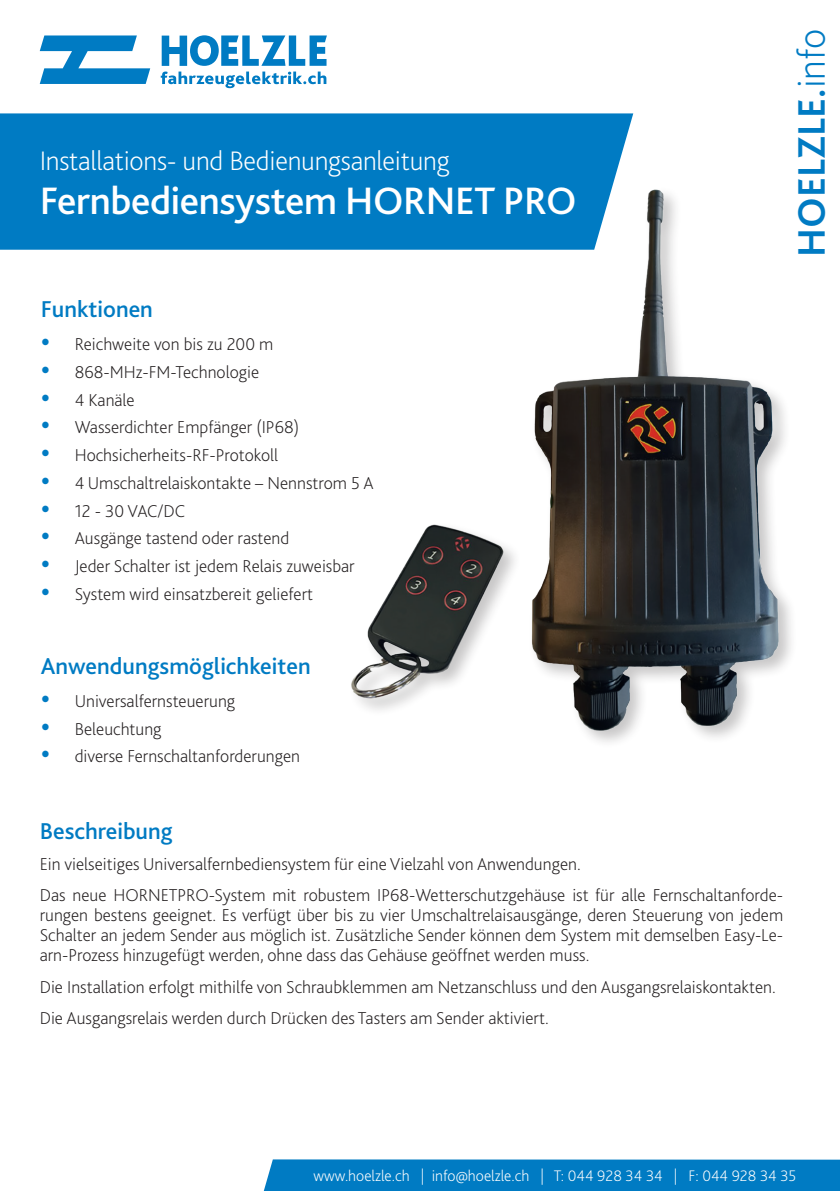
<style>
.page{position:relative;width:840px;height:1191px;background:#fff}
.page>*{position:absolute;margin:0;border:0;box-sizing:border-box;transform-origin:0 0}
.t1{font:500 40px "Bliss 2";letter-spacing:-.01em;color:#fff}
.t2{font:700 40px "Bliss 2";color:#007bc3}
.t3{font:200 28px "Bliss 2";letter-spacing:-.01em;color:#fff}
.t4{font:500 24px "Bliss 2";color:#007bc3}
.t5{font:200 18px/31.4px "Bliss 2";color:#231f20}
.t6{font:200 16px "Bliss 2";color:#fff}
.s1{color:#007bc3}
.s2{font-weight:200}
</style>
<div class="page">
<div style="left:0;top:113px;width:633px;height:137px;background:#007bc3"></div>
<div style="left:264px;top:1159px;width:575px;height:32px;background:#007bc3"></div>
<svg style="left:40px;top:35px;width:287px;height:53px"></svg>
<div style="left:527px;top:186px;width:270px;height:563px;background:#231f20;opacity:.25"></div>
<img style="left:502px;top:180px;width:295px;height:554px">
<div style="left:348px;top:521px;width:173px;height:196px;background:#fff"></div>
<img style="left:351px;top:520px;width:160px;height:184px">
<h2 class="t3" style="left:40px;top:143px;width:411px">Installations- und Bedienungsanleitung</h2>
<h1 class="t1" style="left:40px;top:176px;width:538px">Fernbediensystem HORNET PRO</h1>
<h3 class="t4" style="left:41px;top:294px;width:114px">Funktionen</h3>
<p class="t5" style="left:41px;top:328px;width:234px"><span class="s1">•</span> Reichweite von bis zu 200 m</p>
<p class="t5" style="left:41px;top:356px;width:220px"><span class="s1">•</span> 868-MHz-FM-Technologie</p>
<p class="t5" style="left:41px;top:384px;width:95px"><span class="s1">•</span> 4 Kanäle</p>
<p class="t5" style="left:41px;top:411px;width:260px"><span class="s1">•</span> Wasserdichter Empfänger (IP68)</p>
<p class="t5" style="left:41px;top:439px;width:239px"><span class="s1">•</span> Hochsicherheits-RF-Protokoll</p>
<p class="t5" style="left:41px;top:467px;width:334px"><span class="s1">•</span> 4 Umschaltrelaiskontakte – Nennstrom 5 A</p>
<p class="t5" style="left:41px;top:494px;width:146px"><span class="s1">•</span> 12 - 30 VAC/DC</p>
<p class="t5" style="left:41px;top:522px;width:250px"><span class="s1">•</span> Ausgänge tastend oder rastend</p>
<p class="t5" style="left:41px;top:550px;width:315px"><span class="s1">•</span> Jeder Schalter ist jedem Relais zuweisbar</p>
<p class="t5" style="left:41px;top:577px;width:274px"><span class="s1">•</span> System wird einsatzbereit geliefert</p>
<h3 class="t4" style="left:41px;top:651px;width:271px">Anwendungsmöglichkeiten</h3>
<p class="t5" style="left:41px;top:685px;width:196px"><span class="s1">•</span> Universalfernsteuerung</p>
<p class="t5" style="left:41px;top:712px;width:122px"><span class="s1">•</span> Beleuchtung</p>
<p class="t5" style="left:41px;top:740px;width:261px"><span class="s1">•</span> diverse Fernschaltanforderungen</p>
<h1 class="t2" style="left:786px;top:257px;width:230px;rotate:-90deg">HOELZLE.<span class="s2">info</span></h1>
<h3 class="t4" style="left:40px;top:815px;width:134px">Beschreibung</h3>
<p class="t5" style="left:40px;top:847px;width:744px">Ein vielseitiges Universalfernbediensystem für eine Vielzahl von Anwendungen.<br>Das neue HORNETPRO-System mit robustem IP68-Wetterschutzgehäuse ist für alle Fernschaltanforde-</p>
<p class="t5" style="left:40px;top:905px;width:744px;line-height:20px;text-align:justify">rungen bestens geeignet. Es verfügt über bis zu vier Umschaltrelaisausgänge, deren Steuerung von jedem Schalter an jedem Sender aus möglich ist. Zusätzliche Sender können dem System mit demselben Easy-Le&shy;arn-Prozess hinzugefügt werden, ohne dass das Gehäuse geöffnet werden muss.</p>
<p class="t5" style="left:40px;top:970px;width:737px">Die Installation erfolgt mithilfe von Schraubklemmen am Netzanschluss und den Ausgangsrelaiskontakten.<br>Die Ausgangsrelais werden durch Drücken des Tasters am Sender aktiviert.</p>
<p class="t6" style="left:313px;top:1165px;width:484px">www.hoelzle.ch | info@hoelzle.ch | T: 044 928 34 34 | F: 044 928 34 35</p>
</div>
